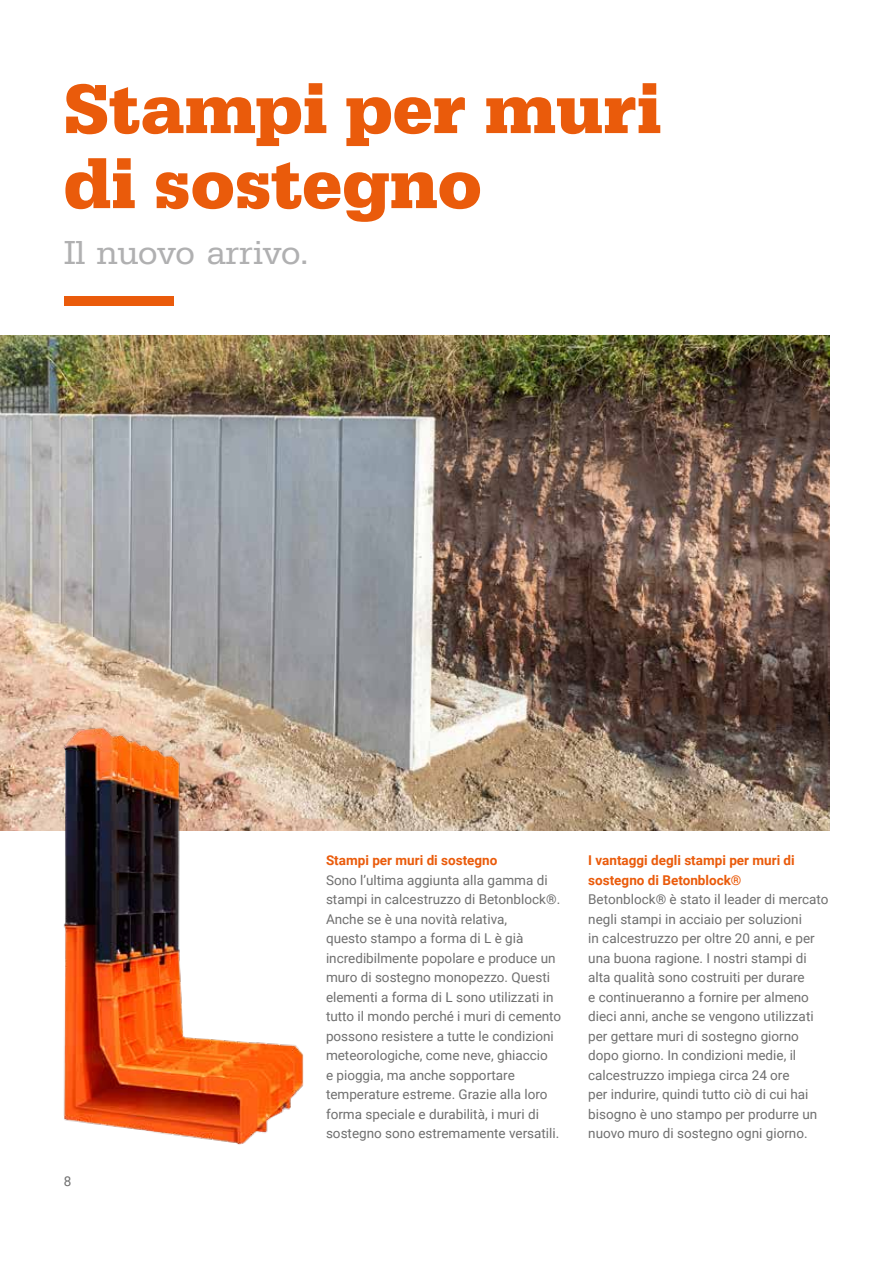
<style>
.page{position:relative;width:893px;height:1263px;background:#fff}
.page>*{position:absolute;margin:0;border:0;box-sizing:border-box;transform-origin:0 0}
.t1{font:700 72px/75px "Egyptienne URW";color:#ea5b0b}
.t2{font:34.5px "Egyptienne URW";color:#b0b0b1}
.t3{font:13.5px/19.5px "Roboto";color:#6f6f6f}
.t4{font:700 13.5px/19.5px "Roboto";color:#ea5b0b}
</style>
<div class="page">
<img style="left:0;top:336px;width:829px;height:494px">
<img style="left:0;top:683px;width:412px;height:462px">
<div style="left:64px;top:296px;width:110px;height:10px;background:#ea5b0b"></div>
<h1 class="t1" style="left:64px;top:74px;width:599px">Stampi per muri di sostegno</h1>
<h2 class="t2" style="left:64px;top:232px;width:246px">Il nuovo arrivo.</h2>
<p class="t3" style="left:64px;top:1171px;width:9px">8</p>
<p class="t4" style="left:326px;top:850px;width:173px">Stampi per muri di sostegno</p>
<p class="t3" style="left:326px;top:870px;width:237px">Sono l’ultima aggiunta alla gamma di stampi in calcestruzzo di Betonblock®.<br>Anche se è una novità relativa,<br>questo stampo a forma di L è già incredibilmente popolare e produce un muro di sostegno monopezzo. Questi elementi a forma di L sono utilizzati in tutto il mondo perché i muri di cemento possono resistere a tutte le condizioni meteorologiche, come neve, ghiaccio<br>e pioggia, ma anche sopportare temperature estreme. Grazie alla loro forma speciale e durabilità, i muri di sostegno sono estremamente versatili.</p>
<p class="t4" style="left:588px;top:850px;width:208px">I vantaggi degli stampi per muri di sostegno di Betonblock®</p>
<p class="t3" style="left:588px;top:889px;width:242px">Betonblock® è stato il leader di mercato negli stampi in acciaio per soluzioni<br>in calcestruzzo per oltre 20 anni, e per una buona ragione. I nostri stampi di alta qualità sono costruiti per durare<br>e continueranno a fornire per almeno dieci anni, anche se vengono utilizzati per gettare muri di sostegno giorno dopo giorno. In condizioni medie, il calcestruzzo impiega circa 24 ore<br>per indurire, quindi tutto ciò di cui hai bisogno è uno stampo per produrre un nuovo muro di sostegno ogni giorno.</p>
</div>
